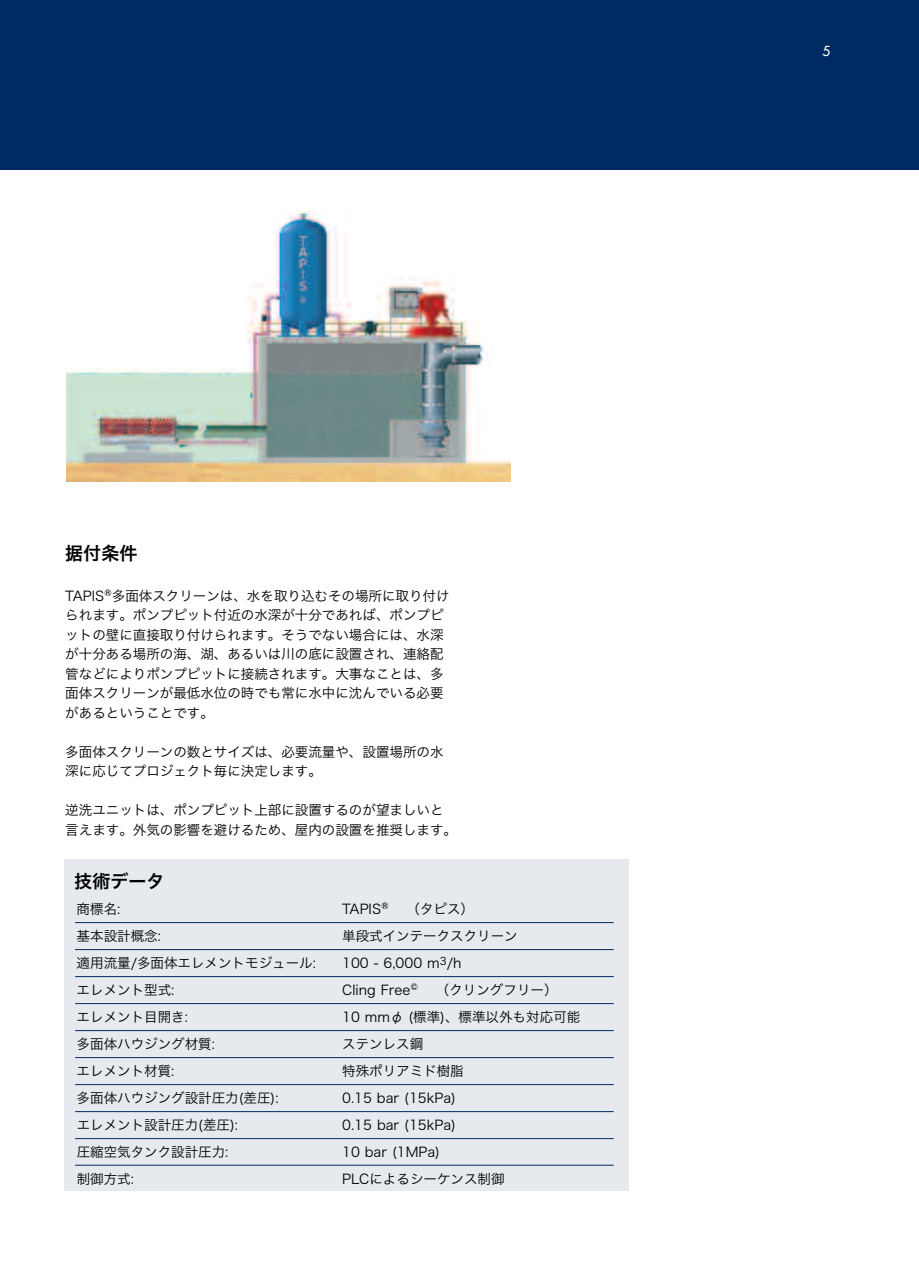
<style>
.page{position:relative;width:919px;height:1263px;background:#fff}
.page>*{position:absolute;margin:0;border:0;box-sizing:border-box;transform-origin:0 0}
.t1{font:18px "Hira Kaku Pro N W6";color:#000}
.t2{font:13.5px/19.5px "Hira Kaku Pro N W3";color:#000}
.t3{font:13.5px "Futura";color:#fff}
</style>
<div class="page">
<div style="left:0;top:0;width:918px;height:170px;background:#002b62"></div>
<div style="left:64px;top:860px;width:564px;height:331px;background:#e6eaef"></div>
<hr style="left:75px;top:922px;width:538px;height:1px;background:#002b62">
<hr style="left:75px;top:949px;width:538px;height:1px;background:#002b62">
<hr style="left:75px;top:976px;width:538px;height:1px;background:#002b62">
<hr style="left:75px;top:1003px;width:538px;height:1px;background:#002b62">
<hr style="left:75px;top:1057px;width:538px;height:1px;background:#002b62">
<hr style="left:75px;top:1084px;width:538px;height:1px;background:#002b62">
<hr style="left:75px;top:1111px;width:538px;height:1px;background:#002b62">
<hr style="left:75px;top:1138px;width:538px;height:1px;background:#002b62">
<hr style="left:75px;top:1030px;width:538px;height:1px;background:#002b62">
<img style="left:66px;top:211px;width:444px;height:271px">
<hr style="left:75px;top:1165px;width:538px;height:1px;background:#002b62">
<h1 class="t1" style="left:65px;top:537px;width:73px">据付条件</h1>
<p class="t2" style="left:65px;top:585px;width:386px">TAPIS®多面体スクリーンは、水を取り込むその場所に取り付けられます。ポンプピット付近の水深が十分であれば、ポンプピットの壁に直接取り付けられます。そうでない場合には、水深が十分ある場所の海、湖、あるいは川の底に設置され、連絡配管などによりポンプピットに接続されます。大事なことは、多面体スクリーンが最低水位の時でも常に水中に沈んでいる必要があるということです。</p>
<p class="t2" style="left:65px;top:741px;width:380px">多面体スクリーンの数とサイズは、必要流量や、設置場所の水深に応じてプロジェクト毎に決定します。</p>
<p class="t2" style="left:65px;top:799px;width:393px">逆洗ユニットは、ポンプピット上部に設置するのが望ましいと言えます。外気の影響を避けるため、屋内の設置を推奨します。</p>
<h1 class="t1" style="left:74px;top:865px;width:91px">技術データ</h1>
<p class="t2" style="left:77px;top:899px;width:45px">商標名:</p>
<p class="t2" style="left:342px;top:899px;width:48px">TAPIS®</p>
<p class="t2" style="left:406px;top:899px;width:69px">（タピス）</p>
<p class="t2" style="left:77px;top:926px;width:86px">基本設計概念:</p>
<p class="t2" style="left:342px;top:926px;width:177px">単段式インテークスクリーン</p>
<p class="t2" style="left:77px;top:953px;width:241px">適用流量/多面体エレメントモジュール:</p>
<p class="t2" style="left:342px;top:953px;width:121px">100 - 6,000 m<sup>3</sup>/h</p>
<p class="t2" style="left:77px;top:980px;width:99px">エレメント型式:</p>
<p class="t2" style="left:342px;top:980px;width:77px">Cling Free©</p>
<p class="t2" style="left:436px;top:980px;width:123px">（クリングフリー）</p>
<p class="t2" style="left:77px;top:1007px;width:113px">エレメント目開き:</p>
<p class="t2" style="left:342px;top:1007px;width:239px">10 mmφ (標準)、標準以外も対応可能</p>
<p class="t2" style="left:77px;top:1034px;width:140px">多面体ハウジング材質:</p>
<p class="t2" style="left:342px;top:1034px;width:82px">ステンレス鋼</p>
<p class="t2" style="left:77px;top:1061px;width:99px">エレメント材質:</p>
<p class="t2" style="left:342px;top:1061px;width:123px">特殊ポリアミド樹脂</p>
<p class="t2" style="left:77px;top:1088px;width:203px">多面体ハウジング設計圧力(差圧):</p>
<p class="t2" style="left:342px;top:1088px;width:115px">0.15 bar (15kPa)</p>
<p class="t2" style="left:77px;top:1115px;width:163px">エレメント設計圧力(差圧):</p>
<p class="t2" style="left:342px;top:1115px;width:115px">0.15 bar (15kPa)</p>
<p class="t2" style="left:77px;top:1142px;width:153px">圧縮空気タンク設計圧力:</p>
<p class="t2" style="left:342px;top:1142px;width:99px">10 bar (1MPa)</p>
<p class="t2" style="left:77px;top:1169px;width:59px">制御方式:</p>
<p class="t2" style="left:342px;top:1169px;width:164px">PLCによるシーケンス制御</p>
<p class="t3" style="left:822px;top:44px;width:9px">5</p>
</div>
